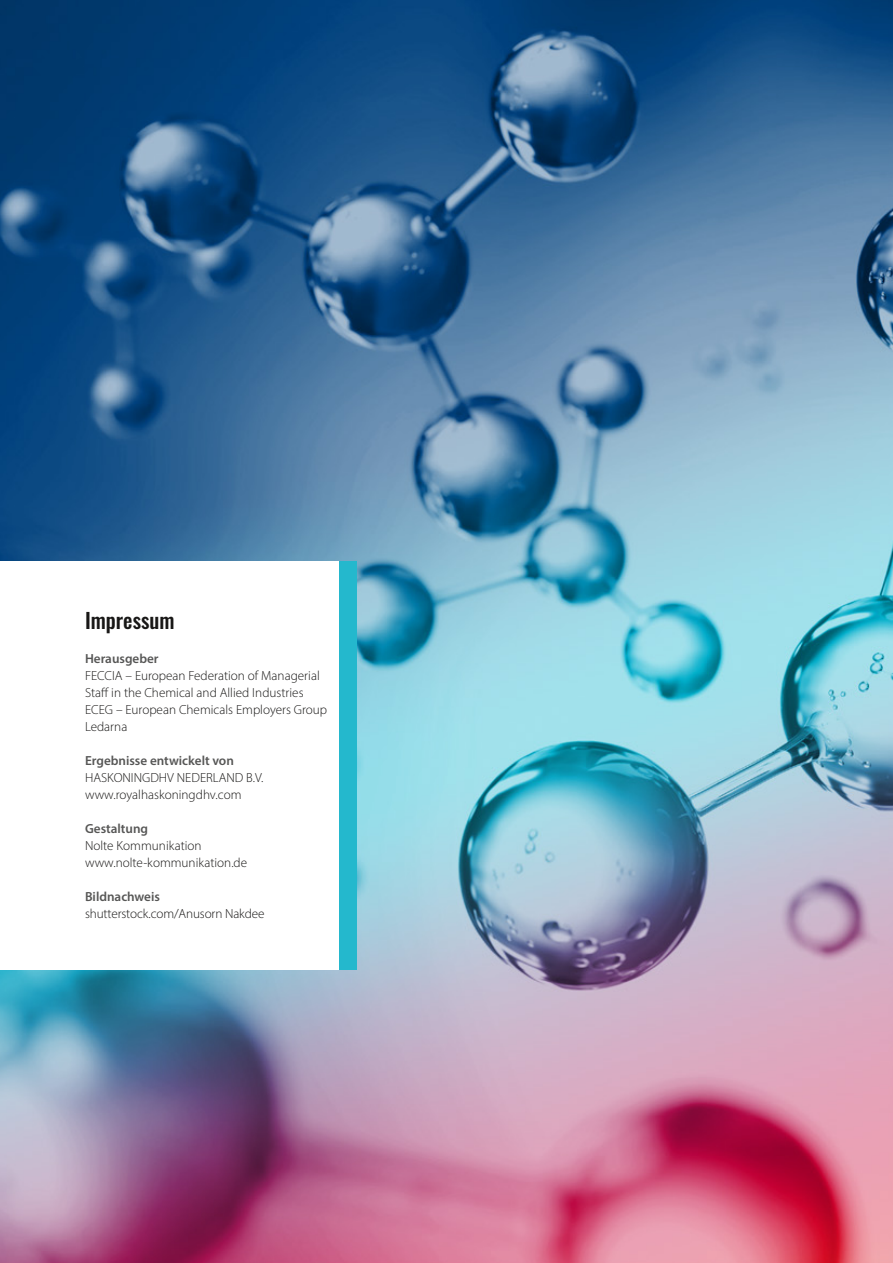
<style>
.page{position:relative;width:893px;height:1263px;background:#fff}
.page>*{position:absolute;margin:0;border:0;box-sizing:border-box;transform-origin:0 0}
.t1{font:500 21px "Oswald";color:#181716}
.t2{font:300 13.2px/17px "Myriad Pro";color:#181716}
.t3{font:600 13.2px "Myriad Pro";color:#565655}
</style>
<div class="page">
<img style="left:0;top:0;width:893px;height:1263px">
<div style="left:0;top:561px;width:339px;height:408px;background:#fff"></div>
<div style="left:339px;top:561px;width:17px;height:408px;background:#24b8cd"></div>
<h1 class="t1" style="left:85px;top:610px;width:91px">Impressum</h1>
<p class="t3" style="left:85px;top:650px;width:75px">Herausgeber</p>
<p class="t2" style="left:85px;top:667px;width:244px">FECCIA – European Federation of Managerial Staff in the Chemical and Allied Industries ECEG – European Chemicals Employers Group Ledarna</p>
<p class="t3" style="left:85px;top:752px;width:150px">Ergebnisse entwickelt von</p>
<p class="t2" style="left:85px;top:769px;width:180px">HASKONINGDHV NEDERLAND B.V. www.royalhaskoningdhv.com</p>
<p class="t3" style="left:85px;top:820px;width:65px">Gestaltung</p>
<p class="t2" style="left:85px;top:837px;width:164px">Nolte Kommunikation www.nolte-kommunikation.de</p>
<p class="t3" style="left:85px;top:888px;width:76px">Bildnachweis</p>
<p class="t2" style="left:85px;top:905px;width:181px">shutterstock.com/Anusorn Nakdee</p>
</div>
